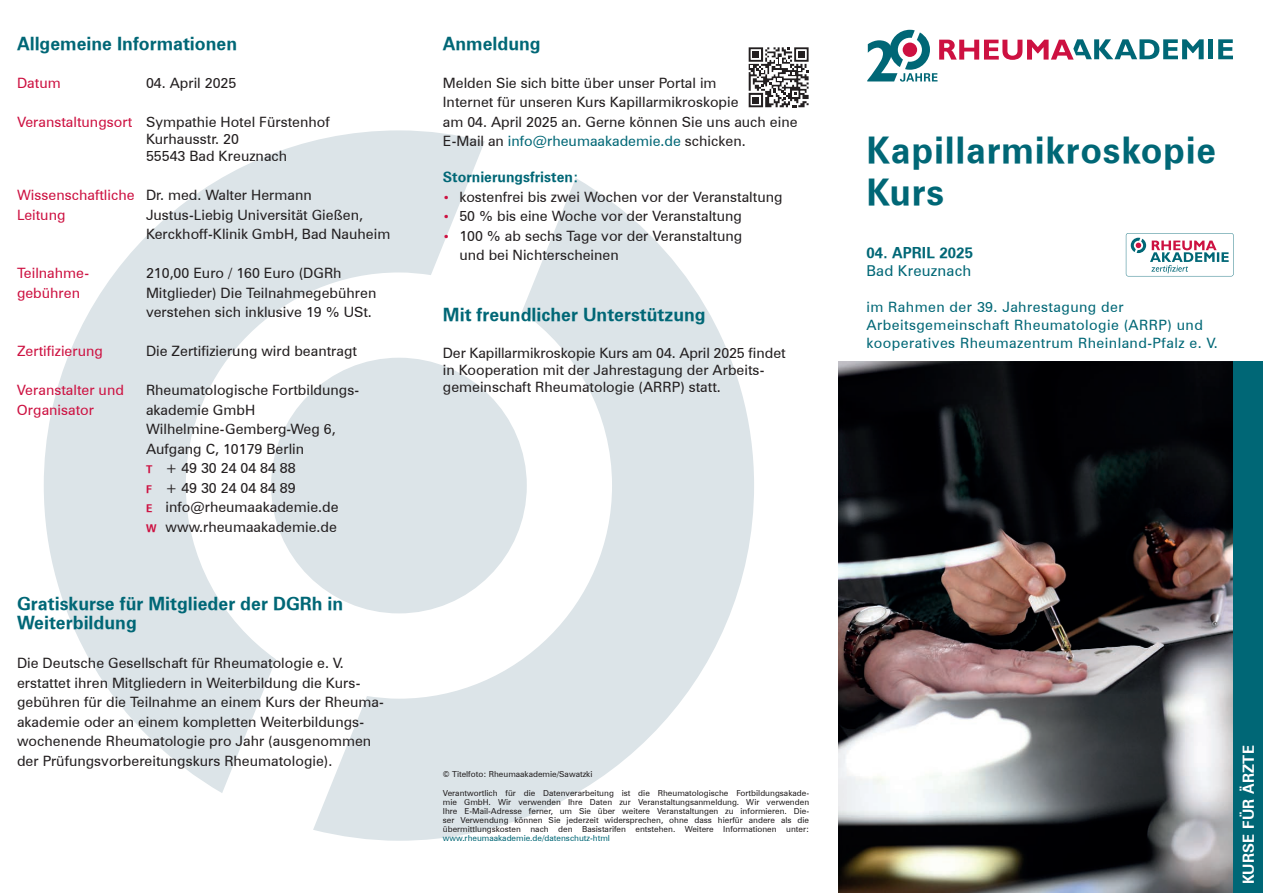
<style>
.page{position:relative;width:1263px;height:893px;background:#fff}
.page>*{position:absolute;margin:0;border:0;box-sizing:border-box;transform-origin:0 0}
.t1{font:36px/42px "Zurich Bold BT";letter-spacing:.02em;color:#006776}
.t2{font:18px/19.5px "Zurich Bold BT";color:#006776}
.t3{font:15px "Zurich Bold BT";letter-spacing:.02em;color:#fff}
.t4{font:15px "Zurich Bold BT";letter-spacing:.01em;color:#006776}
.t5{font:15px "Zurich BT";letter-spacing:.01em;color:#006776}
.t6{font:14.25px/19.5px "Zurich BT";color:#231f20}
.t7{font:14.25px/18px "Zurich BT";letter-spacing:.03em;color:#006776}
.t8{font:14.25px/19.5px "Zurich BT";color:#cd1141}
.t9{font:14.25px "Zurich Bold BT";color:#006776}
.t10{font:8.25px/9px "Zurich BT";color:#231f20;text-align:justify}
.t11{font:8.25px "Zurich BT";color:#006776}
.s1{color:#cd1141}
.s2{color:#231f20}
.s3{font-family:"Zurich Bold BT";font-size:10.5px;color:#cd1141}
.s4{color:#006776}
.s5{font-size:12px;color:#cd1141}
</style>
<div class="page">
<img style="left:839px;top:361px;width:394px;height:532px">
<svg style="left:44px;top:130px;width:441px;height:663px;fill:#dce4e8"></svg>
<svg style="left:313px;top:178px;width:441px;height:663px;fill:#dce4e8"></svg>
<div style="left:271px;top:358px;width:256px;height:255px;background:#dce4e8;border-radius:50%"></div>
<div style="left:1208px;top:39px;width:5px;height:20px;background:#006776"></div>
<svg style="left:1218px;top:39px;width:15px;height:20px"></svg>
<svg style="left:867px;top:30px;width:337px;height:52px"></svg>
<div style="left:1233px;top:361px;width:30px;height:532px;background:#006776"></div>
<svg style="left:1126px;top:233px;width:107px;height:43px"></svg>
<svg style="left:748px;top:47px;width:61px;height:61px"></svg>
<p class="t2" style="left:17px;top:34px;width:222px">Allgemeine Informationen</p>
<p class="t8" style="left:17px;top:73px;width:45px">Datum</p>
<p class="t6" style="left:146px;top:73px;width:92px">04. April 2025</p>
<p class="t6" style="left:146px;top:113px;width:185px;line-height:17.1px;text-indent:-129px"><span class="s1">Veranstaltungsort</span> Sympathie Hotel Fürstenhof<br>Kurhausstr. 20<br>55543 Bad Kreuznach</p>
<p class="t8" style="left:17px;top:185px;width:296px">Wissenschaftliche <span class="s2">Dr. med. Walter Hermann<br></span>Leitung</p>
<p class="t6" style="left:146px;top:205px;width:246px">Justus-Liebig Universität Gießen,<br>Kerckhoff-Klinik GmbH, Bad Nauheim</p>
<p class="t8" style="left:17px;top:263px;width:74px">Teilnahme-</p>
<p class="t6" style="left:146px;top:263px;width:197px">210,00 Euro / 160 Euro (DGRh</p>
<p class="t8" style="left:17px;top:283px;width:65px">gebühren</p>
<p class="t6" style="left:146px;top:283px;width:232px">Mitglieder) Die Teilnahmegebühren verstehen sich inklusive 19 % USt.</p>
<p class="t8" style="left:17px;top:341px;width:87px">Zertifizierung</p>
<p class="t6" style="left:146px;top:341px;width:213px">Die Zertifizierung wird beantragt</p>
<p class="t8" style="left:17px;top:380px;width:108px">Veranstalter und</p>
<p class="t6" style="left:146px;top:380px;width:215px">Rheumatologische Fortbildungs-</p>
<p class="t8" style="left:17px;top:400px;width:79px">Organisator</p>
<p class="t6" style="left:146px;top:400px;width:194px">akademie GmbH<br>Wilhelmine-Gemberg-Weg 6,<br>Aufgang C, 10179 Berlin<br><span class="s3">T</span> + 49 30 24 04 84 88<br><span class="s3">F</span> + 49 30 24 04 84 89<br><span class="s3">E</span> info@rheumaakademie.de<br><span class="s3">W</span> www.rheumaakademie.de</p>
<p class="t2" style="left:17px;top:593px;width:328px">Gratiskurse für Mitglieder der DGRh in<br>Weiterbildung</p>
<p class="t6" style="left:17px;top:653px;width:368px">Die Deutsche Gesellschaft für Rheumatologie e. V. erstattet ihren Mitgliedern in Weiterbildung die Kurs&shy;gebühren für die Teilnahme an einem Kurs der Rheuma&shy;akademie oder an einem kompletten Weiterbildungs&shy;wochenende Rheumatologie pro Jahr (ausgenommen der Prüfungsvorbereitungskurs Rheumatologie).</p>
<p class="t2" style="left:443px;top:34px;width:99px">Anmeldung</p>
<p class="t6" style="left:443px;top:73px;width:356px">Melden Sie sich bitte über unser Portal im<br>Internet für unseren Kurs Kapillarmikroskopie<br>am 04. April 2025 an. Gerne können Sie uns auch eine E-Mail an <span class="s4">info@rheumaakademie.de</span> schicken.</p>
<p class="t9" style="left:443px;top:169px;width:137px">Stornierungsfristen:</p>
<p class="t6" style="left:443px;top:187px;width:341px"><span class="s5">•</span> kostenfrei bis zwei Wochen vor der Veranstaltung</p>
<p class="t6" style="left:443px;top:206px;width:301px"><span class="s5">•</span> 50 % bis eine Woche vor der Veranstaltung</p>
<p class="t6" style="left:459px;top:226px;width:284px;text-indent:-16px"><span class="s5">•</span> 100 % ab sechs Tage vor der Veranstaltung und bei Nichterscheinen</p>
<p class="t2" style="left:443px;top:305px;width:264px">Mit freundlicher Unterstützung</p>
<p class="t6" style="left:443px;top:344px;width:344px;line-height:17.1px">Der Kapillarmikroskopie Kurs am 04. April 2025 findet in Kooperation mit der Jahrestagung der Arbeits&shy;gemeinschaft Rheumatologie (ARRP) statt.</p>
<p class="t10" style="left:443px;top:769px;width:151px">© Titelfoto: Rheumaakademie/Sawatzki</p>
<p class="t10" style="left:443px;top:789px;width:368px">Verantwortlich für die Datenverarbeitung ist die Rheumatologische Fortbildungsakade&shy;mie GmbH. Wir verwenden Ihre Daten zur Veranstaltungsanmeldung. Wir verwenden Ihre E-Mail-Adresse ferner, um Sie über weitere Veranstaltungen zu informieren. Die&shy;ser Verwendung können Sie jederzeit widersprechen, ohne dass hierfür andere als die übermittlungskosten nach den Basistarifen entstehen. Weitere Informationen unter:</p>
<p class="t11" style="left:443px;top:833px;width:169px">www.rheumaakademie.de/datenschutz-html</p>
<h1 class="t1" style="left:866px;top:129px;width:351px">Kapillarmikroskopie<br>Kurs</h1>
<p class="t4" style="left:866px;top:243px;width:108px">04. APRIL 2025</p>
<p class="t5" style="left:866px;top:261px;width:106px">Bad Kreuznach</p>
<p class="t7" style="left:866px;top:298px;width:353px">im Rahmen der 39. Jahrestagung der<br>Arbeitsgemeinschaft Rheumatologie (ARRP) und kooperatives Rheumazentrum Rheinland-Pfalz e. V.</p>
<p class="t3" style="left:1239px;top:884px;width:140px;rotate:-90deg">kurse für ärzte</p>
</div>
